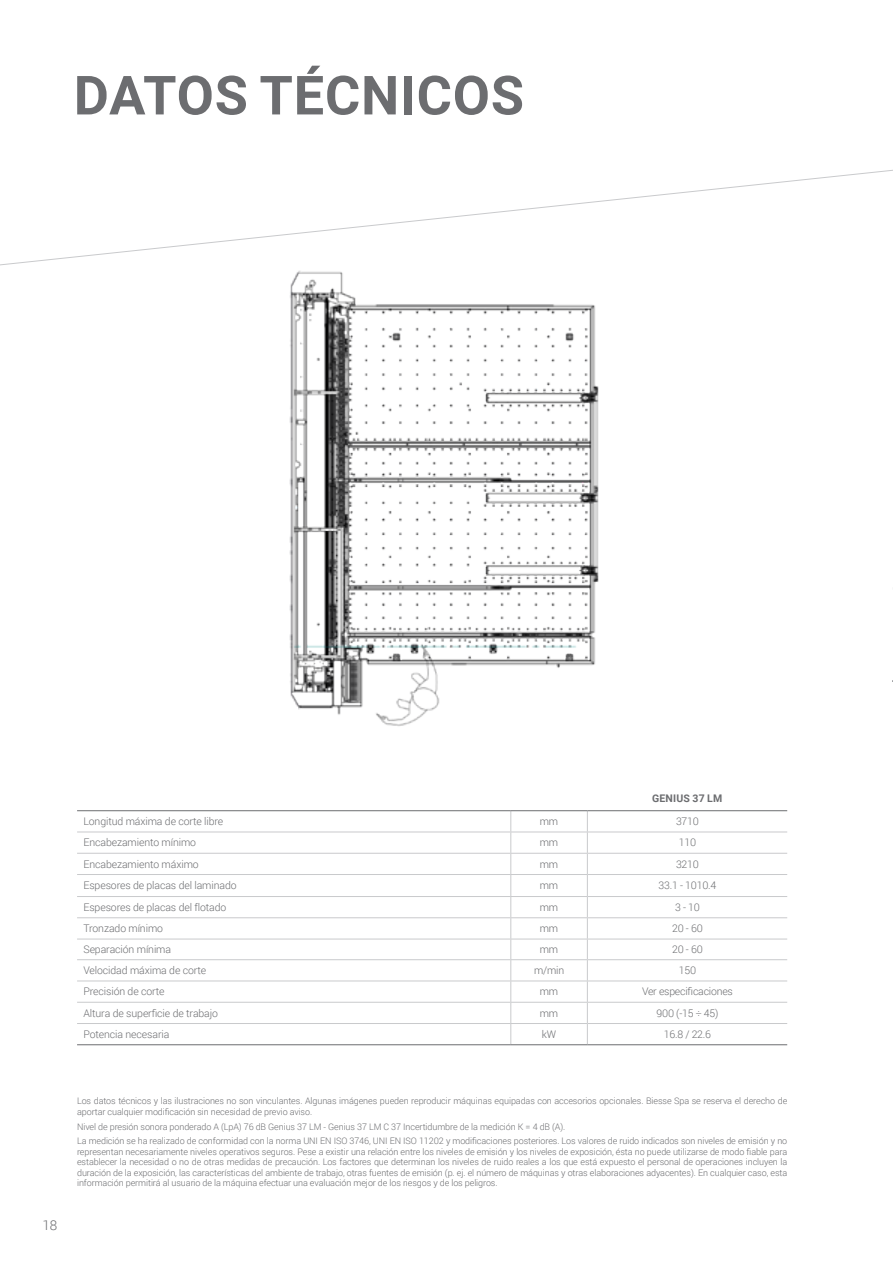
<style>
.page{position:relative;width:893px;height:1263px;background:#fff}
.page>*{position:absolute;margin:0;border:0;box-sizing:border-box;transform-origin:0 0}
.t1{font:700 54px "Roboto";letter-spacing:.015em;color:#6c6d70}
.t2{font:300 13.5px "Roboto";color:#6c6d70}
.t3{font:300 10.5px "Roboto";letter-spacing:-.01em;color:#6c6d70}
.t4{font:700 10.5px "Roboto";letter-spacing:.015em;color:#6c6d70}
._5_TESTO_9_grigio{font:300 9px/10.5px "Roboto";letter-spacing:-.01em;color:#6c6d70}
</style>
<div class="page">
<img style="left:289px;top:270px;width:310px;height:456px">
<svg style="left:0;top:169px;width:893px;height:97px"></svg>
<svg style="left:77px;top:811px;width:710px;height:233px"></svg>
<hr style="left:77px;top:832px;width:434px;height:1px;background:#c9cacc">
<hr style="left:511px;top:832px;width:76px;height:1px;background:#c9cacc">
<hr style="left:587px;top:832px;width:200px;height:1px;background:#c9cacc">
<hr style="left:77px;top:853px;width:434px;height:1px;background:#c9cacc">
<hr style="left:511px;top:853px;width:76px;height:1px;background:#c9cacc">
<hr style="left:587px;top:853px;width:200px;height:1px;background:#c9cacc">
<hr style="left:77px;top:874px;width:434px;height:1px;background:#c9cacc">
<hr style="left:511px;top:874px;width:76px;height:1px;background:#c9cacc">
<hr style="left:587px;top:874px;width:200px;height:1px;background:#c9cacc">
<hr style="left:77px;top:896px;width:434px;height:1px;background:#c9cacc">
<hr style="left:511px;top:896px;width:76px;height:1px;background:#c9cacc">
<hr style="left:587px;top:896px;width:200px;height:1px;background:#c9cacc">
<hr style="left:77px;top:917px;width:434px;height:1px;background:#c9cacc">
<hr style="left:511px;top:917px;width:76px;height:1px;background:#c9cacc">
<hr style="left:587px;top:917px;width:200px;height:1px;background:#c9cacc">
<hr style="left:77px;top:939px;width:434px;height:1px;background:#c9cacc">
<hr style="left:511px;top:939px;width:76px;height:1px;background:#c9cacc">
<hr style="left:587px;top:939px;width:200px;height:1px;background:#c9cacc">
<hr style="left:77px;top:959px;width:434px;height:1px;background:#c9cacc">
<hr style="left:511px;top:959px;width:76px;height:1px;background:#c9cacc">
<hr style="left:587px;top:959px;width:200px;height:1px;background:#c9cacc">
<hr style="left:77px;top:980px;width:434px;height:1px;background:#c9cacc">
<hr style="left:511px;top:980px;width:76px;height:1px;background:#c9cacc">
<hr style="left:587px;top:980px;width:200px;height:1px;background:#c9cacc">
<hr style="left:77px;top:1002px;width:434px;height:1px;background:#c9cacc">
<hr style="left:511px;top:1002px;width:76px;height:1px;background:#c9cacc">
<hr style="left:587px;top:1002px;width:200px;height:1px;background:#c9cacc">
<hr style="left:77px;top:1023px;width:434px;height:1px;background:#c9cacc">
<hr style="left:511px;top:1023px;width:76px;height:1px;background:#c9cacc">
<hr style="left:587px;top:1023px;width:200px;height:1px;background:#c9cacc">
<svg style="left:510px;top:811px;width:1px;height:233px"></svg>
<svg style="left:587px;top:811px;width:1px;height:233px"></svg>
<hr style="left:77px;top:810px;width:434px;height:1px;background:#6c6d70">
<hr style="left:511px;top:810px;width:76px;height:1px;background:#6c6d70">
<hr style="left:587px;top:810px;width:200px;height:1px;background:#6c6d70">
<hr style="left:77px;top:1044px;width:434px;height:1px;background:#6c6d70">
<hr style="left:511px;top:1044px;width:76px;height:1px;background:#6c6d70">
<hr style="left:587px;top:1044px;width:200px;height:1px;background:#6c6d70">
<p class="t1" style="left:74px;top:57px;width:452px">DATOS TÉCNICOS</p>
<p class="t4" style="left:652px;top:791px;width:72px">GENIUS 37 LM</p>
<p class="t3" style="left:83px;top:814px;width:141px">Longitud máxima de corte libre</p>
<p class="t3" style="left:540px;top:814px;width:20px">mm</p>
<p class="t3" style="left:676px;top:814px;width:24px">3710</p>
<p class="t3" style="left:83px;top:835px;width:114px">Encabezamiento mínimo</p>
<p class="t3" style="left:540px;top:835px;width:20px">mm</p>
<p class="t3" style="left:679px;top:835px;width:19px">110</p>
<p class="t3" style="left:83px;top:857px;width:117px">Encabezamiento máximo</p>
<p class="t3" style="left:540px;top:857px;width:20px">mm</p>
<p class="t3" style="left:676px;top:857px;width:24px">3210</p>
<p class="t3" style="left:83px;top:878px;width:155px">Espesores de placas del laminado</p>
<p class="t3" style="left:540px;top:878px;width:20px">mm</p>
<p class="t3" style="left:659px;top:878px;width:59px">33.1 - 1010.4</p>
<p class="t3" style="left:83px;top:900px;width:144px">Espesores de placas del flotado</p>
<p class="t3" style="left:540px;top:900px;width:20px">mm</p>
<p class="t3" style="left:675px;top:900px;width:26px">3 - 10</p>
<p class="t3" style="left:83px;top:921px;width:81px">Tronzado mínimo</p>
<p class="t3" style="left:540px;top:921px;width:20px">mm</p>
<p class="t3" style="left:672px;top:921px;width:32px">20 - 60</p>
<p class="t3" style="left:83px;top:942px;width:89px">Separación mínima</p>
<p class="t3" style="left:540px;top:942px;width:20px">mm</p>
<p class="t3" style="left:672px;top:942px;width:32px">20 - 60</p>
<p class="t3" style="left:83px;top:963px;width:124px">Velocidad máxima de corte</p>
<p class="t3" style="left:534px;top:963px;width:32px">m/min</p>
<p class="t3" style="left:679px;top:963px;width:19px">150</p>
<p class="t3" style="left:83px;top:984px;width:83px">Precisión de corte</p>
<p class="t3" style="left:540px;top:984px;width:20px">mm</p>
<p class="t3" style="left:642px;top:984px;width:92px">Ver especificaciones</p>
<p class="t3" style="left:83px;top:1005px;width:136px">Altura de superficie de trabajo</p>
<p class="t3" style="left:540px;top:1005px;width:20px">mm</p>
<p class="t3" style="left:656px;top:1005px;width:63px">900 (-15 ÷ 45)</p>
<p class="t3" style="left:83px;top:1027px;width:87px">Potencia necesaria</p>
<p class="t3" style="left:542px;top:1027px;width:16px">kW</p>
<p class="t3" style="left:664px;top:1027px;width:49px">16.8 / 22.6</p>
<p class="t2" style="left:42px;top:1215px;width:16px">18</p>
<p class="_5_TESTO_9_grigio" style="left:77px;top:1096px;width:712px">Los datos técnicos y las ilustraciones no son vinculantes. Algunas imágenes pueden reproducir máquinas equipadas con accesorios opcionales. Biesse Spa se reserva el derecho de aportar cualquier modificación sin necesidad de previo aviso.</p>
<p class="_5_TESTO_9_grigio" style="left:77px;top:1121px;width:490px">Nivel de presión sonora ponderado A (LpA) 76 dB Genius 37 LM - Genius 37 LM C 37 Incertidumbre de la medición K = 4 dB (A).</p>
<p class="_5_TESTO_9_grigio" style="left:77px;top:1136px;width:712px;text-align:justify">La medición se ha realizado de conformidad con la norma UNI EN ISO 3746, UNI EN ISO 11202 y modificaciones posteriores. Los valores de ruido indicados son niveles de emisión y no representan necesariamente niveles operativos seguros. Pese a existir una relación entre los niveles de emisión y los niveles de exposición, ésta no puede utilizarse de modo fiable para establecer la necesidad o no de otras medidas de precaución. Los factores que determinan los niveles de ruido reales a los que está expuesto el personal de operaciones incluyen la duración de la exposición, las características del ambiente de trabajo, otras fuentes de emisión (p. ej. el número de máquinas y otras elaboraciones adyacentes). En cualquier caso, esta información permitirá al usuario de la máquina efectuar una evaluación mejor de los riesgos y de los peligros.</p>
</div>
